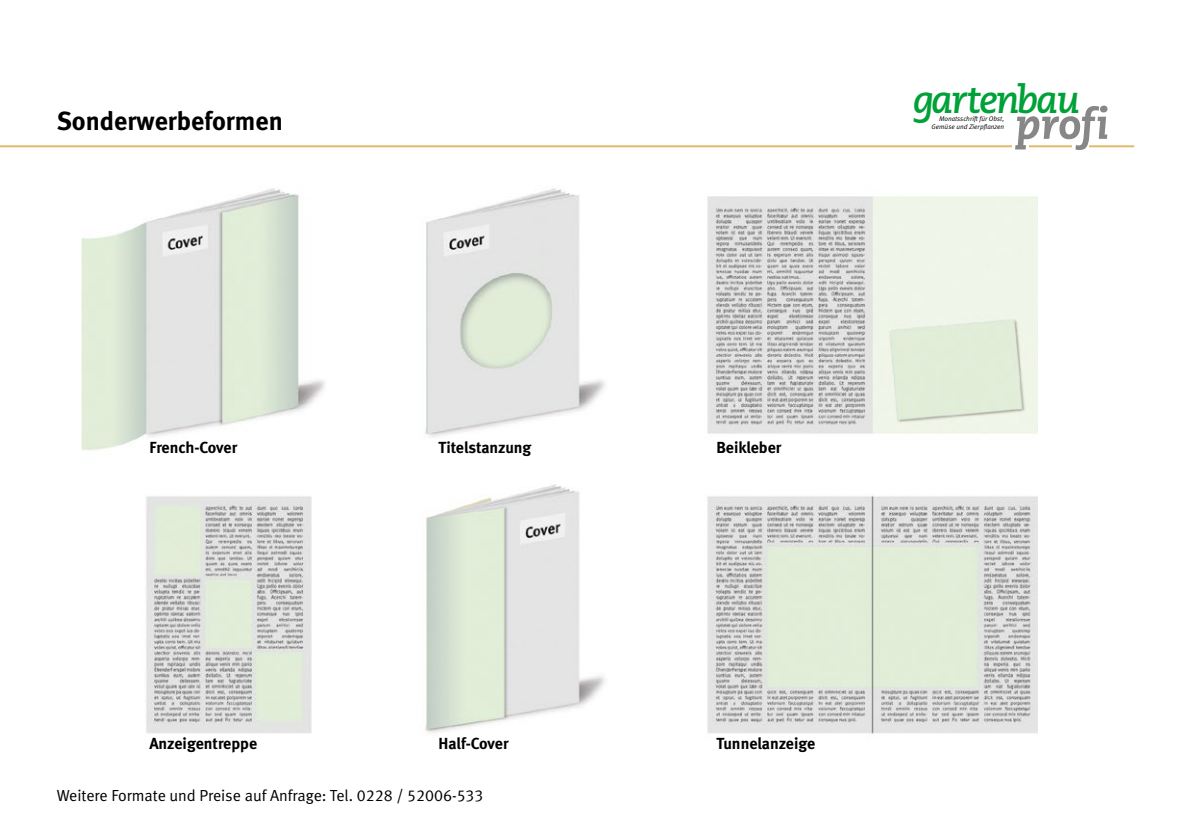
<style>
.page{position:relative;width:1191px;height:840px;background:#fff}
.page>*{position:absolute;margin:0;border:0;box-sizing:border-box;transform-origin:0 0}
.t1{font:italic 700 38.8px "Caecilia LT";letter-spacing:-.055em;color:#00a138}
.t2{font:26px "Meta Bold LF";color:#000}
.t3{font:16px "Meta Bold LF";letter-spacing:-.005em;color:#000}
.t4{font:16px "Meta Normal LF";color:#000}
.t5{font:italic 6.8px "Meta Normal LF";color:#000}
</style>
<div class="page">
<hr style="left:0;top:145px;width:1134px;height:2px;background:#e1bb6b">
<div style="left:1012px;top:142px;width:16px;height:7px;background:#fff"></div>
<svg style="left:1015px;top:106px;width:92px;height:44px"></svg>
<img style="left:81px;top:188px;width:957px;height:546px">
<h2 class="t2" style="left:57px;top:105px;width:228px">Sonderwerbeformen</h2>
<h1 class="t1" style="left:913px;top:76px;width:169px">gartenbau</h1>
<p class="t5" style="left:939px;top:115px;width:67px">Monatsschrift für Obst,</p>
<p class="t5" style="left:931px;top:123px;width:74px">Gemüse und Zierpflanzen</p>
<p class="t3" style="left:149px;top:437px;width:89px">French-Cover</p>
<p class="t3" style="left:438px;top:437px;width:94px">Titelstanzung</p>
<p class="t3" style="left:716px;top:437px;width:66px">Beikleber</p>
<p class="t3" style="left:149px;top:734px;width:109px">Anzeigentreppe</p>
<p class="t3" style="left:438px;top:734px;width:72px">Half-Cover</p>
<p class="t3" style="left:716px;top:734px;width:100px">Tunnelanzeige</p>
<p class="t4" style="left:57px;top:785px;width:428px">Weitere Formate und Preise auf Anfrage: Tel. 0228 / 52006-533</p>
</div>
